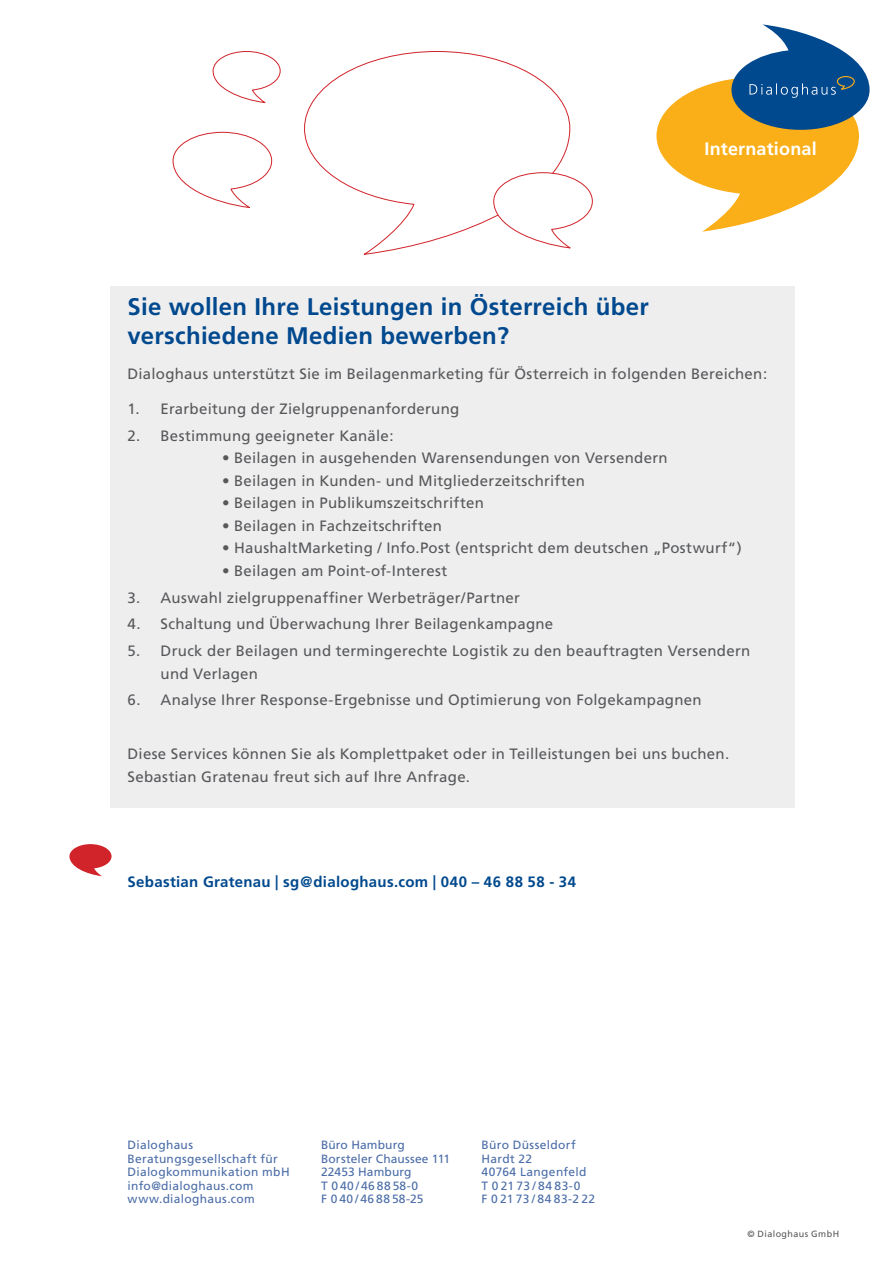
<style>
.page{position:relative;width:893px;height:1263px;background:#fff}
.page>*{position:absolute;margin:0;border:0;box-sizing:border-box;transform-origin:0 0}
.t1{font:700 24px/28.8px "Frutiger CE";letter-spacing:.01em;color:#01498e}
.t2{font:700 18px "Frutiger";letter-spacing:.01em;color:#fff}
.t3{font:15px/22.5px "Frutiger CE";letter-spacing:.02em;color:#57585a}
.t4{font:700 15px "Frutiger CE";letter-spacing:.02em;color:#01498e}
.t5{font:12px/13.5px "Frutiger";letter-spacing:.025em;color:#4a6ca7}
.t6{font:9px "Frutiger CE";letter-spacing:.045em;color:#57585a}
</style>
<div class="page">
<div style="left:111px;top:286px;width:684px;height:522px;background:#eeeeef"></div>
<svg style="left:656px;top:24px;width:214px;height:208px"></svg>
<svg style="left:304px;top:51px;width:267px;height:204px"></svg>
<svg style="left:493px;top:172px;width:100px;height:77px"></svg>
<svg style="left:172px;top:132px;width:100px;height:76px"></svg>
<svg style="left:212px;top:51px;width:69px;height:53px"></svg>
<svg style="left:69px;top:844px;width:43px;height:32px"></svg>
<p class="t2" style="left:704px;top:138px;width:114px">International</p>
<h1 class="t1" style="left:128px;top:292px;width:523px">Sie wollen Ihre Leistungen in Österreich über verschiedene Medien bewerben?</h1>
<p class="t3" style="left:128px;top:362px;width:641px">Dialoghaus unterstützt Sie im Beilagenmarketing für Österreich in folgenden Bereichen:</p>
<p class="t3" style="left:128px;top:398px;width:333px">1. Erarbeitung der Zielgruppenanforderung</p>
<p class="t3" style="left:128px;top:424px;width:268px">2. Bestimmung geeigneter Kanäle:</p>
<p class="t3" style="left:222px;top:447px;width:447px">• Beilagen in ausgehenden Warensendungen von Versendern</p>
<p class="t3" style="left:222px;top:469px;width:364px">• Beilagen in Kunden- und Mitgliederzeitschriften</p>
<p class="t3" style="left:222px;top:492px;width:263px">• Beilagen in Publikumszeitschriften</p>
<p class="t3" style="left:222px;top:514px;width:222px">• Beilagen in Fachzeitschriften</p>
<p class="t3" style="left:222px;top:537px;width:521px">• HaushaltMarketing / Info.Post (entspricht dem deutschen „Postwurf“)</p>
<p class="t3" style="left:222px;top:559px;width:227px">• Beilagen am Point-of-Interest</p>
<p class="t3" style="left:128px;top:586px;width:394px">3. Auswahl zielgruppenaffiner Werbeträger/Partner</p>
<p class="t3" style="left:128px;top:613px;width:427px">4. Schaltung und Überwachung Ihrer Beilagenkampagne</p>
<p class="t3" style="left:161px;top:640px;width:591px;text-indent:-33px">5. Druck der Beilagen und termingerechte Logistik zu den beauftragten Versendern und Verlagen</p>
<p class="t3" style="left:128px;top:689px;width:576px">6. Analyse Ihrer Response-Ergebnisse und Optimierung von Folgekampagnen</p>
<p class="t3" style="left:128px;top:742px;width:603px">Diese Services können Sie als Komplettpaket oder in Teilleistungen bei uns buchen.<br>Sebastian Gratenau freut sich auf Ihre Anfrage.</p>
<p class="t4" style="left:128px;top:873px;width:450px">Sebastian Gratenau | sg@dialoghaus.com | 040 – 46 88 58 - 34</p>
<p class="t5" style="left:128px;top:1138px;width:164px">Dialoghaus<br>Beratungsgesellschaft für<br>Dialogkommunikation mbH info@dialoghaus.com www.dialoghaus.com</p>
<p class="t5" style="left:321px;top:1138px;width:131px">Büro Hamburg<br>Borsteler Chaussee 111<br>22453 Hamburg<br>T 0 40 / 46 88 58-0<br>F 0 40 / 46 88 58-25</p>
<p class="t5" style="left:482px;top:1138px;width:115px">Büro Düsseldorf<br>Hardt 22<br>40764 Langenfeld<br>T 0 21 73 / 84 83-0<br>F 0 21 73 / 84 83-2 22</p>
<p class="t6" style="left:747px;top:1229px;width:93px">© Dialoghaus GmbH</p>
</div>
